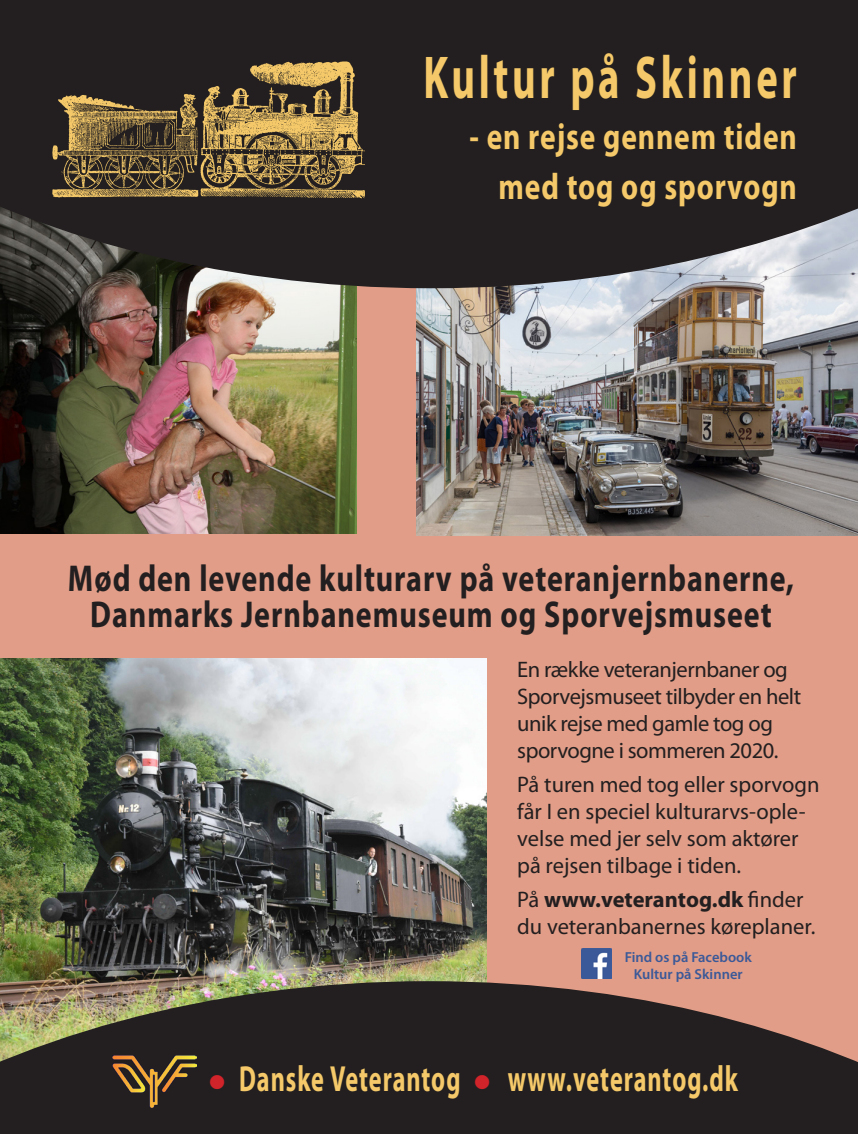
<style>
.page{position:relative;width:858px;height:1134px;background:#fff}
.page>*{position:absolute;margin:0;border:0;box-sizing:border-box;transform-origin:0 0}
.t1{font:700 60.75px "Myriad Pro";letter-spacing:.09em;color:#f5c969;scale:.67 1}
.t2{font:700 37.5px/36px "Myriad Pro";letter-spacing:.03em;color:#231f20;text-align:center;scale:.8 1}
.t3{font:700 37px "Myriad Pro";letter-spacing:.03em;color:#f5c969;scale:.8 1}
.t4{font:700 36.5px "Myriad Pro";letter-spacing:.04em;color:#f5c969;scale:.67 1}
.t5{font:22.5px/27px "Myriad Pro";letter-spacing:-.005em;color:#231f20}
.t6{font:600 14.5px "Myriad Pro";color:#3b5998}
.s1{font-weight:700}
.s2{color:#d1232a}
</style>
<div class="page">
<div style="left:0;top:105px;width:857px;height:993px;background:#e19d87"></div>
<img style="left:0;top:288px;width:356px;height:245px">
<img style="left:416px;top:288px;width:441px;height:247px">
<svg style="left:0;top:0;width:857px;height:288px;background:#2f2c2d"></svg>
<img style="left:31px;top:54px;width:353px;height:149px">
<img style="left:0;top:659px;width:486px;height:322px">
<svg style="left:0;top:981px;width:857px;height:153px;background:#3e352f"></svg>
<img style="left:113px;top:1056px;width:83px;height:52px">
<img style="left:581px;top:949px;width:30px;height:29px">
<p class="t1" style="left:423px;top:38px;width:558px">Kultur på Skinner</p>
<p class="t3" style="left:469px;top:112px;width:411px">- en rejse gennem tiden</p>
<p class="t3" style="left:498px;top:163px;width:374px">med tog og sporvogn</p>
<p class="t2" style="left:68px;top:559px;width:908px">Mød den levende kulturarv på veteranjernbanerne,<br>Danmarks Jernbanemuseum og Sporvejsmuseet</p>
<p class="t5" style="left:517px;top:655px;width:285px">En række veteranjernbaner og<br>Sporvejsmuseet tilbyder en helt unik rejse med gamle tog og sporvogne i sommeren 2020.</p>
<p class="t5" style="left:517px;top:770px;width:304px">På turen med tog eller sporvogn får I en speciel kulturarvs-ople&shy;velse med jer selv som aktører på rejsen tilbage i tiden.</p>
<p class="t5" style="left:517px;top:885px;width:300px">På <span class="s1">www.veterantog.dk</span> finder du veteranbanernes køreplaner.</p>
<p class="t6" style="left:624px;top:948px;width:129px">Find os på Facebook</p>
<p class="t6" style="left:633px;top:965px;width:110px">Kultur på Skinner</p>
<p class="t4" style="left:208px;top:1055px;width:792px"><span class="s2">●</span> Danske Veterantog <span class="s2">●</span> www.veterantog.dk</p>
</div>
